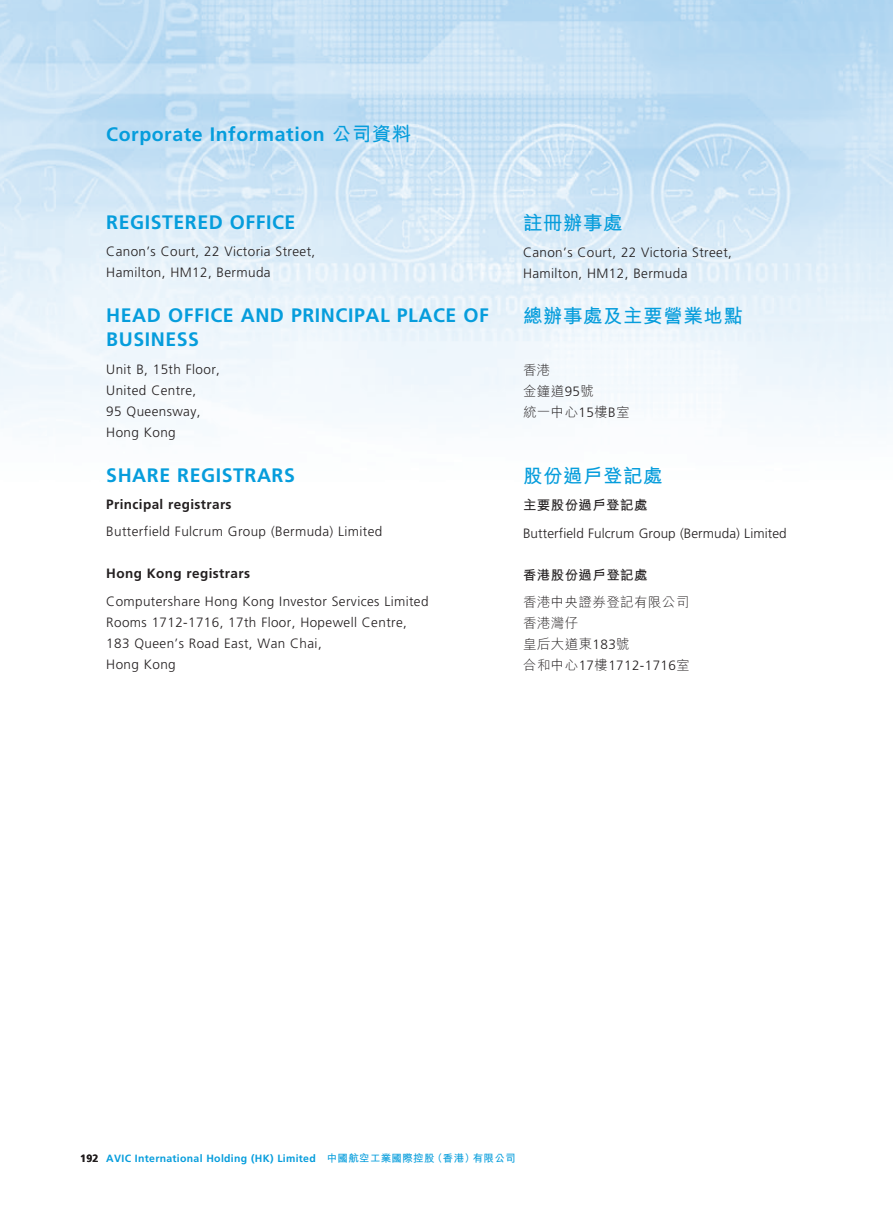
<style>
.page{position:relative;width:893px;height:1212px;background:#fff}
.page>*{position:absolute;margin:0;border:0;box-sizing:border-box;transform-origin:0 0}
.t1{font:700 19.5px/24px "Frutiger LT Std";letter-spacing:.03em;color:#069ddc}
.t2{font:700 19.5px "M Hei HK";letter-spacing:.03em;color:#069ddc}
.t3{font:300 13.5px/21px "Frutiger LT Std";letter-spacing:.03em;color:#231f20}
.t4{font:300 13.5px/21px "M Hei HK";letter-spacing:.03em;color:#231f20}
.t5{font:300 13.5px "Frutiger LT Std";letter-spacing:.005em;color:#231f20}
.t6{font:700 13.5px "Frutiger LT Std";letter-spacing:.03em;color:#231f20}
.t7{font:700 13.5px "M Hei HK";letter-spacing:.03em;color:#231f20}
.t8{font:700 10.5px "Frutiger LT Std";letter-spacing:.03em;color:#069ddc}
.s1{font-family:"M Hei HK"}
.s2{font-family:"Frutiger LT Std"}
.s3{color:#231f20}
</style>
<div class="page">
<img style="left:0;top:0;width:893px;height:432px">
<h1 class="t1" style="left:106px;top:122px;width:307px">Corporate Information <span class="s1">公司資料</span></h1>
<h1 class="t1" style="left:106px;top:210px;width:191px">REGISTERED OFFICE</h1>
<p class="t3" style="left:106px;top:241px;width:211px">Canon’s Court, 22 Victoria Street,<br>Hamilton, HM12, Bermuda</p>
<h1 class="t1" style="left:106px;top:303px;width:384px">HEAD OFFICE AND PRINCIPAL PLACE OF<br>BUSINESS</h1>
<p class="t3" style="left:106px;top:359px;width:115px">Unit B, 15th Floor,<br>United Centre,<br>95 Queensway,<br>Hong Kong</p>
<h1 class="t1" style="left:106px;top:463px;width:190px">SHARE REGISTRARS</h1>
<p class="t6" style="left:106px;top:496px;width:127px">Principal registrars</p>
<p class="t3" style="left:106px;top:521px;width:278px">Butterfield Fulcrum Group (Bermuda) Limited</p>
<p class="t6" style="left:106px;top:566px;width:145px">Hong Kong registrars</p>
<p class="t3" style="left:106px;top:591px;width:324px">Computershare Hong Kong Investor Services Limited Rooms 1712-1716, 17th Floor, Hopewell Centre, 183 Queen’s Road East, Wan Chai,<br>Hong Kong</p>
<h1 class="t2" style="left:523px;top:209px;width:101px">註冊辦事處</h1>
<p class="t3" style="left:523px;top:242px;width:211px">Canon’s Court, 22 Victoria Street,<br>Hamilton, HM12, Bermuda</p>
<h1 class="t2" style="left:523px;top:302px;width:221px">總辦事處及主要營業地點</h1>
<p class="t4" style="left:523px;top:359px;width:108px">香港<br>金鐘道<span class="s2">95</span>號<br>統一中心<span class="s2">15</span>樓<span class="s2">B</span>室</p>
<h1 class="t2" style="left:523px;top:461px;width:141px">股份過戶登記處</h1>
<p class="t7" style="left:523px;top:495px;width:126px">主要股份過戶登記處</p>
<p class="t5" style="left:523px;top:525px;width:265px">Butterfield Fulcrum Group (Bermuda) Limited</p>
<p class="t7" style="left:523px;top:565px;width:126px">香港股份過戶登記處</p>
<p class="t4" style="left:523px;top:591px;width:168px">香港中央證券登記有限公司香港灣仔<br>皇后大道東<span class="s2">183</span>號</p>
<p class="t3" style="left:523px;top:655px;width:168px"><span class="s1">合和中心</span>17<span class="s1">樓</span>1712-1716<span class="s1">室</span></p>
<p class="t8" style="left:80px;top:1152px;width:437px"><span class="s3">192</span> AVIC International Holding (HK) Limited <span class="s1">中國航空工業國際控股（香港）有限公司</span></p>
</div>
